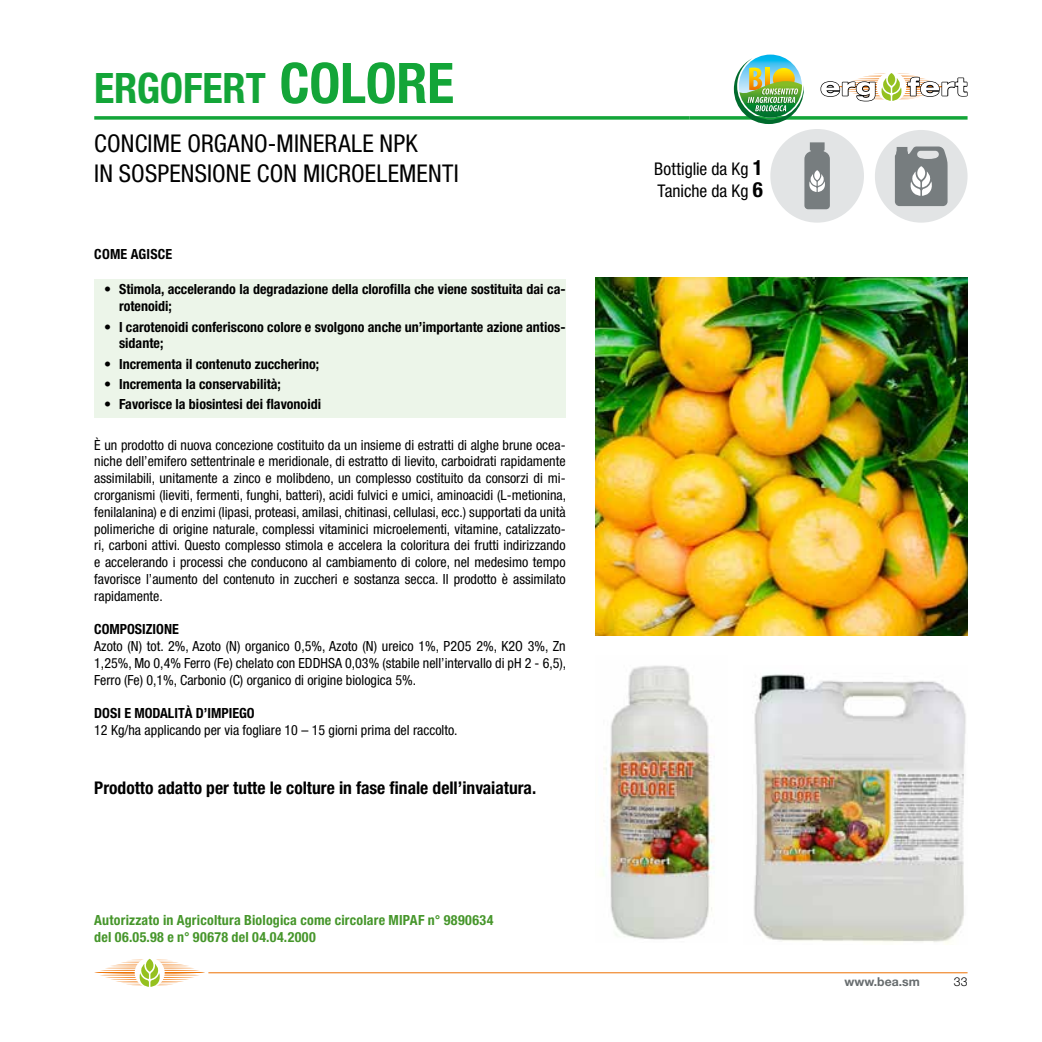
<style>
.page{position:relative;width:1042px;height:1042px;background:#fff}
.page>*{position:absolute;margin:0;border:0;box-sizing:border-box;transform-origin:0 0}
.t1{font:700 condensed 42px "Helvetica Neue";letter-spacing:-.005em;color:#13a538}
.t2{font:condensed 24.5px/29.4px "Helvetica Neue";letter-spacing:.005em;color:#000}
.t3{font:700 condensed 17.5px "Helvetica Neue";color:#000}
.t4{font:condensed 17.5px/21.7px "Helvetica Neue";color:#000}
.t5{font:condensed 14px/16.8px "Helvetica Neue";color:#000;text-align:justify}
.t6{font:700 condensed 14px/16.8px "Helvetica Neue";color:#000}
.t7{font:700 condensed 14px/16.8px "Helvetica Neue";letter-spacing:.015em;color:#46962b}
.t8{font:700 12.25px "Helvetica Neue";color:#676c6e}
.t9{font:300 12.25px "Helvetica Neue";color:#000}
.s1{font-size:56px}
.s2{font-weight:700;font-size:21px}
</style>
<div class="page">
<svg style="left:94px;top:959px;width:111px;height:28px"></svg>
<hr style="left:208px;top:972px;width:759px;height:1px;background:#ee7203">
<img style="left:596px;top:278px;width:371px;height:357px">
<svg style="left:94px;top:116px;width:596px;height:4px;background:#30af50"></svg>
<svg style="left:690px;top:116px;width:277px;height:4px"></svg>
<img style="left:734px;top:58px;width:70px;height:66px">
<svg style="left:820px;top:74px;width:148px;height:28px"></svg>
<div style="left:94px;top:278px;width:472px;height:139px;background:#ecf5e9"></div>
<img style="left:600px;top:665px;width:115px;height:275px">
<div style="left:875px;top:130px;width:92px;height:93px;background:#e2e4e5;border-radius:50%"></div>
<svg style="left:895px;top:146px;width:52px;height:60px;background:#8f9495"></svg>
<div style="left:770px;top:129px;width:94px;height:94px;background:#e2e4e5;border-radius:50%"></div>
<svg style="left:804px;top:142px;width:26px;height:67px;background:#909596"></svg>
<img style="left:754px;top:673px;width:212px;height:271px">
<h1 class="t1" style="left:94px;top:63px;width:361px">ERGOFERT <span class="s1">COLORE</span></h1>
<h2 class="t2" style="left:94px;top:129px;width:366px">CONCIME ORGANO-MINERALE NPK<br>IN SOSPENSIONE CON MICROELEMENTI</h2>
<p class="t6" style="left:94px;top:245px;width:80px">COME AGISCE</p>
<p class="t6" style="left:119px;top:281px;width:448px;text-indent:-15px">• Stimola, accelerando la degradazione della clorofilla che viene sostituita dai ca&shy;rotenoidi;</p>
<p class="t6" style="left:119px;top:318px;width:448px;text-indent:-15px">• I carotenoidi conferiscono colore e svolgono anche un’importante azione antios&shy;sidante;</p>
<p class="t6" style="left:104px;top:355px;width:217px">• Incrementa il contenuto zuccherino;</p>
<p class="t6" style="left:104px;top:375px;width:178px">• Incrementa la conservabilità;</p>
<p class="t6" style="left:104px;top:396px;width:218px">• Favorisce la biosintesi dei flavonoidi</p>
<p class="t5" style="left:94px;top:436px;width:473px">È un prodotto di nuova concezione costituito da un insieme di estratti di alghe brune ocea&shy;niche dell’emifero settentrinale e meridionale, di estratto di lievito, carboidrati rapidamente assimilabili, unitamente a zinco e molibdeno, un complesso costituito da consorzi di mi&shy;crorganismi (lieviti, fermenti, funghi, batteri), acidi fulvici e umici, aminoacidi (L-metionina, fenilalanina) e di enzimi (lipasi, proteasi, amilasi, chitinasi, cellulasi, ecc.) supportati da unità polimeriche di origine naturale, complessi vitaminici microelementi, vitamine, catalizzato&shy;ri, carboni attivi. Questo complesso stimola e accelera la coloritura dei frutti indirizzando e accelerando i processi che conducono al cambiamento di colore, nel medesimo tempo favorisce l’aumento del contenuto in zuccheri e sostanza secca. Il prodotto è assimilato rapidamente.</p>
<p class="t6" style="left:94px;top:621px;width:86px">COMPOSIZIONE</p>
<p class="t5" style="left:94px;top:638px;width:473px">Azoto (N) tot. 2%, Azoto (N) organico 0,5%, Azoto (N) ureico 1%, P2O5 2%, K2O 3%, Zn 1,25%, Mo 0,4% Ferro (Fe) chelato con EDDHSA 0,03% (stabile nell’intervallo di pH 2 - 6,5), Ferro (Fe) 0,1%, Carbonio (C) organico di origine biologica 5%.</p>
<p class="t6" style="left:94px;top:705px;width:162px">DOSI E MODALITÀ D’IMPIEGO</p>
<p class="t5" style="left:94px;top:722px;width:365px">12 Kg/ha applicando per via fogliare 10 – 15 giorni prima del raccolto.</p>
<p class="t3" style="left:94px;top:777px;width:443px">Prodotto adatto per tutte le colture in fase finale dell’invaiatura.</p>
<p class="t7" style="left:94px;top:911px;width:401px">Autorizzato in Agricoltura Biologica come circolare MIPAF n° 9890634 del 06.05.98 e n° 90678 del 04.04.2000</p>
<p class="t4" style="left:654px;top:158px;width:110px">Bottiglie da Kg <span class="s2">1<br></span>Taniche da Kg <span class="s2">6</span></p>
<p class="t8" style="left:844px;top:974px;width:77px">www.bea.sm</p>
<p class="t9" style="left:954px;top:974px;width:15px">33</p>
</div>
